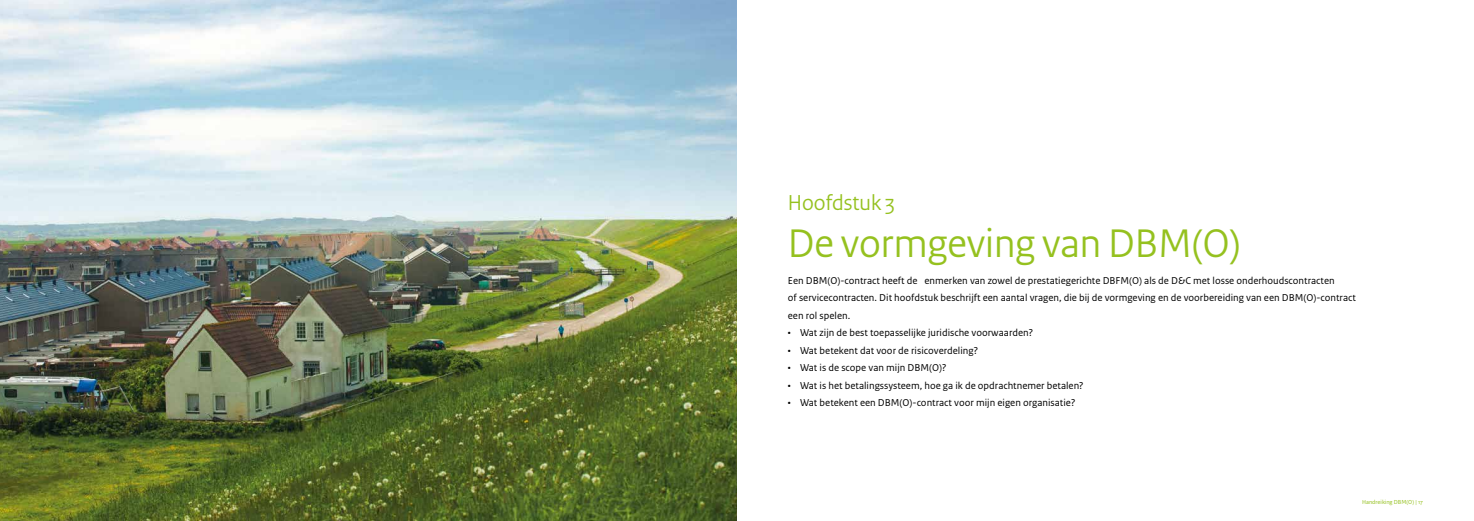
<style>
.page{position:relative;width:1474px;height:521px;background:#fff}
.page>*{position:absolute;margin:0;border:0;box-sizing:border-box;transform-origin:0 0}
.t1{font:42px "Rijksoverheid Sans Heading";color:#95c11f}
.t2{font:22.75px "Rijksoverheid Sans Heading";color:#95c11f}
.t3{font:10.5px/17.5px "Rijksoverheid Sans Text";color:#000}
.t4{font:6.12px "Rijksoverheid Sans Text";color:#95c11f}
</style>
<div class="page">
<img style="left:0;top:0;width:737px;height:521px">
<h2 class="t2" style="left:788px;top:190px;width:108px">Hoofdstuk 3</h2>
<h1 class="t1" style="left:788px;top:219px;width:454px">De vormgeving van DBM(O)</h1>
<p class="t3" style="left:788px;top:272px;width:569px">Een DBM(O)-contract heeft de enmerken van zowel de prestatiegerichte DBFM(O) als de D&amp;C met losse onderhoudscontracten<br>of servicecontracten. Dit hoofdstuk beschrijft een aantal vragen, die bij de vormgeving en de voorbereiding van een DBM(O)-contract een rol spelen.</p>
<p class="t3" style="left:788px;top:324px;width:247px">• Wat zijn de best toepasselijke juridische voorwaarden?</p>
<p class="t3" style="left:788px;top:342px;width:192px">• Wat betekent dat voor de risicoverdeling?</p>
<p class="t3" style="left:788px;top:359px;width:160px">• Wat is de scope van mijn DBM(O)?</p>
<p class="t3" style="left:788px;top:377px;width:297px">• Wat is het betalingssysteem, hoe ga ik de opdrachtnemer betalen?</p>
<p class="t3" style="left:788px;top:394px;width:289px">• Wat betekent een DBM(O)-contract voor mijn eigen organisatie?</p>
<p class="t4" style="left:1361px;top:499px;width:63px">Handreiking DBM(O) | 17</p>
</div>
